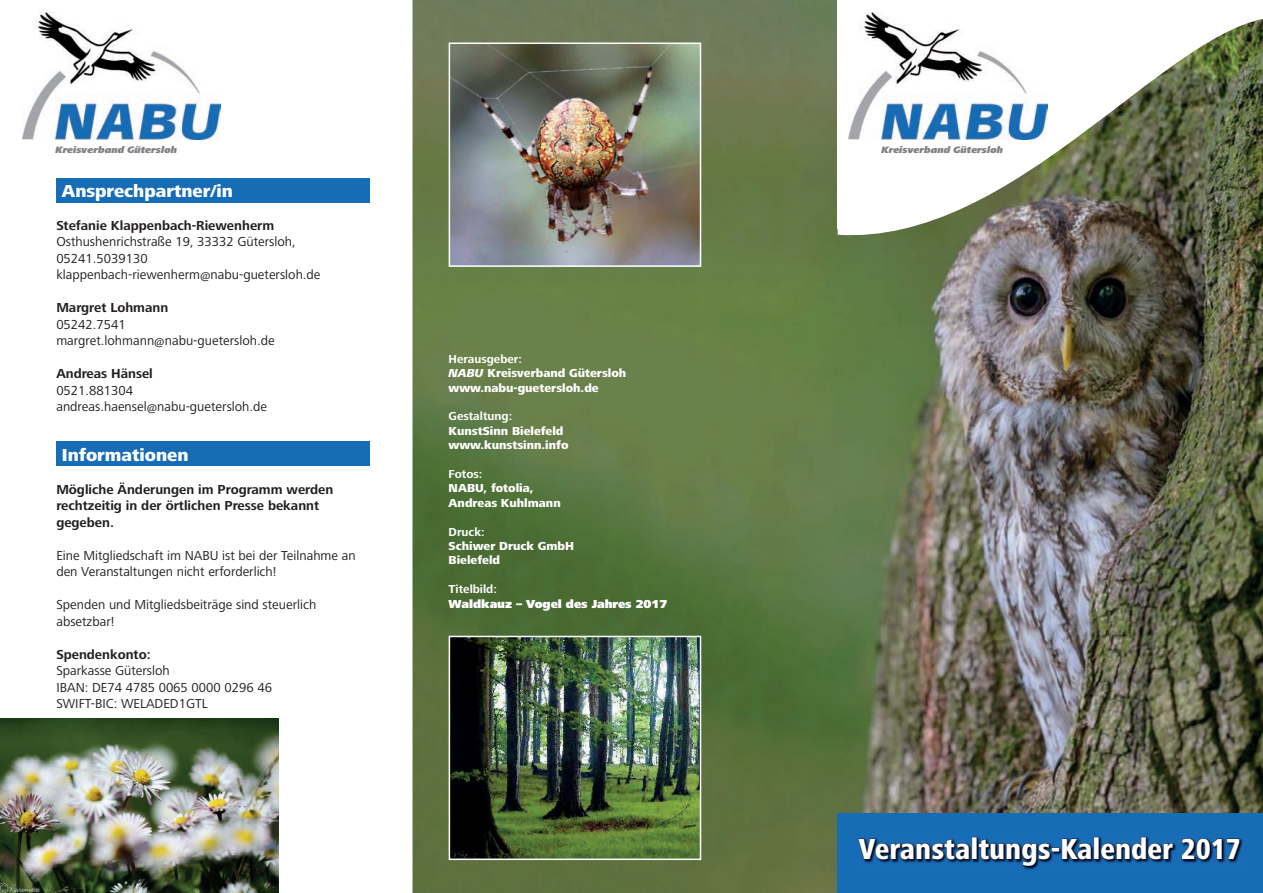
<style>
.page{position:relative;width:1263px;height:893px;background:#fff}
.page>*{position:absolute;margin:0;border:0;box-sizing:border-box;transform-origin:0 0}
.t1{font:800 condensed 30px "Frutiger Next LT";color:#fff}
.t2{font:800 18px "Frutiger Next LT";color:#fff}
.t3{font:13.5px/16.5px "Frutiger Next LT";color:#231f20}
.t4{font:700 13.5px/16.5px "Frutiger Next LT";color:#231f20}
.t5{font:800 12px/14.4px "Frutiger Next LT";color:#fff}
.t6{font:700 12px "Frutiger Next LT";color:#fff}
.t7{font:900 12px "Frutiger Next LT";color:#fff}
.t8{font:italic 900 9.6px "Frutiger Next LT";color:#808285}
.s1{font-weight:700}
.s2{font-style:italic}
</style>
<div class="page">
<img style="left:412px;top:0;width:851px;height:893px">
<div style="left:838px;top:814px;width:425px;height:79px;background:#176cb6"></div>
<img style="left:0;top:718px;width:279px;height:175px">
<img style="left:863px;top:836px;width:380px;height:34px">
<svg style="left:858px;top:838px;width:112px;height:22px"></svg>
<div style="left:972px;top:837px;width:5px;height:22px;border:1px solid #231f20"></div>
<svg style="left:978px;top:838px;width:114px;height:29px"></svg>
<div style="left:1094px;top:837px;width:5px;height:22px;border:1px solid #231f20"></div>
<svg style="left:1100px;top:836px;width:74px;height:24px"></svg>
<svg style="left:1181px;top:838px;width:59px;height:22px"></svg>
<img style="left:452px;top:639px;width:246px;height:218px">
<div style="left:449px;top:636px;width:252px;height:224px;border:2px solid #fff"></div>
<img style="left:452px;top:46px;width:246px;height:218px">
<div style="left:449px;top:43px;width:252px;height:224px;border:2px solid #fff"></div>
<img style="left:837px;top:0;width:426px;height:246px">
<div style="left:56px;top:441px;width:314px;height:25px;background:#176cb6"></div>
<div style="left:56px;top:178px;width:314px;height:25px;background:#176cb6"></div>
<img style="left:848px;top:13px;width:199px;height:126px">
<img style="left:22px;top:13px;width:199px;height:126px">
<p class="t8" style="left:56px;top:144px;width:123px">Kreisverband Gütersloh</p>
<p class="t8" style="left:881px;top:144px;width:123px">Kreisverband Gütersloh</p>
<h2 class="t2" style="left:62px;top:180px;width:173px">Ansprechpartner/in</h2>
<p class="t4" style="left:56px;top:217px;width:219px">Stefanie Klappenbach-Riewenherm</p>
<p class="t3" style="left:56px;top:233px;width:266px">Osthushenrichstraße 19, 33332 Gütersloh,<br>05241.5039130 klappenbach-riewenherm@nabu-guetersloh.de</p>
<p class="t4" style="left:56px;top:299px;width:113px">Margret Lohmann</p>
<p class="t3" style="left:56px;top:316px;width:220px">05242.7541 margret.lohmann@nabu-guetersloh.de</p>
<p class="t4" style="left:56px;top:365px;width:98px">Andreas Hänsel</p>
<p class="t3" style="left:56px;top:382px;width:212px">0521.881304 andreas.haensel@nabu-guetersloh.de</p>
<h2 class="t2" style="left:62px;top:444px;width:128px">Informationen</h2>
<p class="t4" style="left:56px;top:481px;width:278px">Mögliche Änderungen im Programm werden rechtzeitig in der örtlichen Presse bekannt gegeben.</p>
<p class="t3" style="left:56px;top:547px;width:301px">Eine Mitgliedschaft im NABU ist bei der Teilnahme an den Veranstaltungen nicht erforderlich!</p>
<p class="t3" style="left:56px;top:596px;width:261px">Spenden und Mitgliedsbeiträge sind steuerlich absetzbar!</p>
<p class="t4" style="left:56px;top:646px;width:96px">Spendenkonto:</p>
<p class="t3" style="left:56px;top:662px;width:217px">Sparkasse Gütersloh<br>IBAN: DE74 4785 0065 0000 0296 46<br>SWIFT-BIC: WELADED1GTL</p>
<p class="t5" style="left:449px;top:352px;width:179px"><span class="s1">Herausgeber:<br></span><span class="s2">NABU</span> Kreisverband Gütersloh www.nabu-guetersloh.de</p>
<p class="t6" style="left:449px;top:410px;width:65px">Gestaltung:</p>
<p class="t5" style="left:449px;top:424px;width:121px">KunstSinn Bielefeld www.kunstsinn.info</p>
<p class="t6" style="left:449px;top:467px;width:35px">Fotos:</p>
<p class="t5" style="left:449px;top:481px;width:114px">NABU, fotolia,<br>Andreas Kuhlmann</p>
<p class="t6" style="left:449px;top:525px;width:38px">Druck:</p>
<p class="t5" style="left:449px;top:539px;width:127px">Schiwer Druck GmbH<br>Bielefeld</p>
<p class="t6" style="left:449px;top:582px;width:50px">Titelbild:</p>
<p class="t7" style="left:449px;top:597px;width:220px">Waldkauz – Vogel des Jahres 2017</p>
<h1 class="t1" style="left:858px;top:832px;width:384px">Veranstaltungs-Kalender 2017</h1>
</div>
